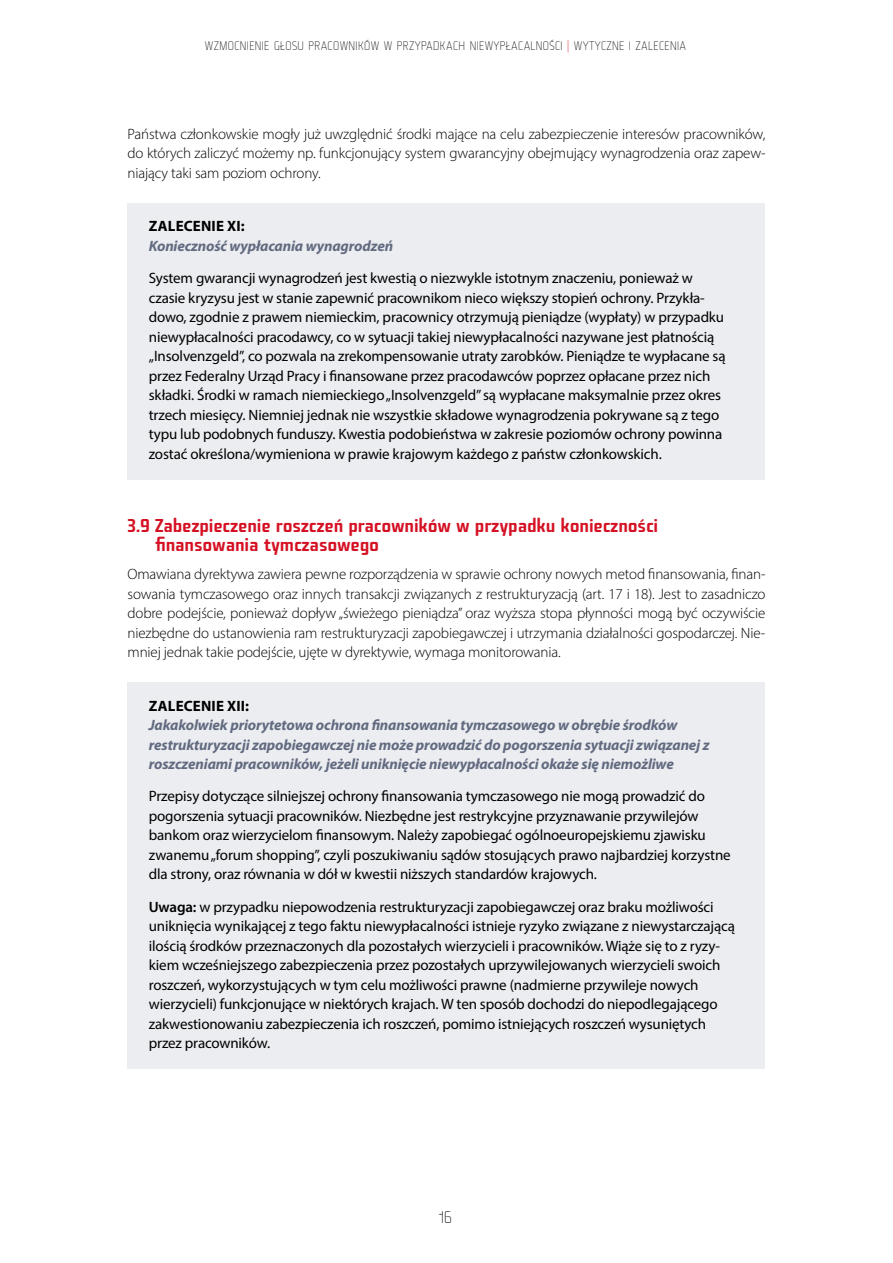
<style>
.page{position:relative;width:893px;height:1263px;background:#fff}
.page>*{position:absolute;margin:0;border:0;box-sizing:border-box;transform-origin:0 0}
.t1{font:18px/19.5px "Fishmonger MS";letter-spacing:-.01em;color:#d51023}
.t2{font:16.5px "Fishmonger";color:#000}
.t3{font:15px/19.5px "Myriad Pro";letter-spacing:-.01em;color:#000}
.t4{font:300 15px/19.5px "Myriad Pro";letter-spacing:-.01em;color:#000;text-align:justify}
.t5{font:italic 700 15px/19.5px "Myriad Pro";letter-spacing:-.01em;color:#616a7f}
.t6{font:700 15px "Myriad Pro";letter-spacing:.01em;color:#000}
.t7{font:12px "Fishmonger";letter-spacing:.03em;color:#000}
.s1{color:#d51023}
.s2{font-weight:600}
</style>
<div class="page">
<div style="left:128px;top:203px;width:637px;height:49px;background:#ecedf1"></div>
<div style="left:128px;top:223px;width:637px;height:49px;background:#ecedf1"></div>
<div style="left:128px;top:255px;width:637px;height:224px;background:#ecedf1"></div>
<div style="left:128px;top:682px;width:637px;height:49px;background:#ecedf1"></div>
<div style="left:128px;top:702px;width:637px;height:88px;background:#ecedf1"></div>
<div style="left:128px;top:773px;width:637px;height:127px;background:#ecedf1"></div>
<div style="left:128px;top:883px;width:637px;height:186px;background:#ecedf1"></div>
<p class="t7" style="left:205px;top:38px;width:483px">WZMOCNIENIE GŁOSU PRACOWNIKÓW W PRZYPADKACH NIEWYPŁACALNOŚCI <span class="s1">|</span> WYTYCZNE I ZALECENIA</p>
<p class="t4" style="left:128px;top:124px;width:639px">Państwa członkowskie mogły już uwzględnić środki mające na celu zabezpieczenie interesów pracowników, do których zaliczyć możemy np. funkcjonujący system gwarancyjny obejmujący wynagrodzenia oraz zapew&shy;niający taki sam poziom ochrony.</p>
<p class="t6" style="left:149px;top:216px;width:97px">ZALECENIE XI:</p>
<p class="t5" style="left:149px;top:236px;width:246px">Konieczność wypłacania wynagrodzeń</p>
<p class="t3" style="left:149px;top:268px;width:578px">System gwarancji wynagrodzeń jest kwestią o niezwykle istotnym znaczeniu, ponieważ w czasie kryzysu jest w stanie zapewnić pracownikom nieco większy stopień ochrony. Przykła&shy;dowo, zgodnie z prawem niemieckim, pracownicy otrzymują pieniądze (wypłaty) w przypadku niewypłacalności pracodawcy, co w sytuacji takiej niewypłacalności nazywane jest płatnością „Insolvenzgeld”, co pozwala na zrekompensowanie utraty zarobków. Pieniądze te wypłacane są przez Federalny Urząd Pracy i finansowane przez pracodawców poprzez opłacane przez nich składki. Środki w ramach niemieckiego „Insolvenzgeld” są wypłacane maksymalnie przez okres trzech miesięcy. Niemniej jednak nie wszystkie składowe wynagrodzenia pokrywane są z tego typu lub podobnych funduszy. Kwestia podobieństwa w zakresie poziomów ochrony powinna zostać określona/wymieniona w prawie krajowym każdego z państw członkowskich.</p>
<p class="t1" style="left:155px;top:514px;width:505px;text-indent:-27px">3.9 Zabezpieczenie roszczeń pracowników w przypadku konieczności finansowania tymczasowego</p>
<p class="t4" style="left:128px;top:564px;width:639px">Omawiana dyrektywa zawiera pewne rozporządzenia w sprawie ochrony nowych metod finansowania, finan&shy;sowania tymczasowego oraz innych transakcji związanych z restrukturyzacją (art. 17 i 18). Jest to zasadniczo dobre podejście, ponieważ dopływ „świeżego pieniądza” oraz wyższa stopa płynności mogą być oczywiście niezbędne do ustanowienia ram restrukturyzacji zapobiegawczej i utrzymania działalności gospodarczej. Nie&shy;mniej jednak takie podejście, ujęte w dyrektywie, wymaga monitorowania.</p>
<p class="t6" style="left:149px;top:696px;width:102px">ZALECENIE XII:</p>
<p class="t5" style="left:149px;top:715px;width:562px">Jakakolwiek priorytetowa ochrona finansowania tymczasowego w obrębie środków restrukturyzacji zapobiegawczej nie może prowadzić do pogorszenia sytuacji związanej z roszczeniami pracowników, jeżeli uniknięcie niewypłacalności okaże się niemożliwe</p>
<p class="t3" style="left:149px;top:786px;width:583px">Przepisy dotyczące silniejszej ochrony finansowania tymczasowego nie mogą prowadzić do pogorszenia sytuacji pracowników. Niezbędne jest restrykcyjne przyznawanie przywilejów bankom oraz wierzycielom finansowym. Należy zapobiegać ogólnoeuropejskiemu zjawisku zwanemu „forum shopping”, czyli poszukiwaniu sądów stosujących prawo najbardziej korzystne dla strony, oraz równania w dół w kwestii niższych standardów krajowych.</p>
<p class="t3" style="left:149px;top:897px;width:588px"><span class="s2">Uwaga:</span> w przypadku niepowodzenia restrukturyzacji zapobiegawczej oraz braku możliwości uniknięcia wynikającej z tego faktu niewypłacalności istnieje ryzyko związane z niewystarczającą ilością środków przeznaczonych dla pozostałych wierzycieli i pracowników. Wiąże się to z ryzy&shy;kiem wcześniejszego zabezpieczenia przez pozostałych uprzywilejowanych wierzycieli swoich roszczeń, wykorzystujących w tym celu możliwości prawne (nadmierne przywileje nowych wierzycieli) funkcjonujące w niektórych krajach. W ten sposób dochodzi do niepodlegającego zakwestionowaniu zabezpieczenia ich roszczeń, pomimo istniejących roszczeń wysuniętych przez pracowników.</p>
<p class="t2" style="left:439px;top:1206px;width:15px">16</p>
</div>
